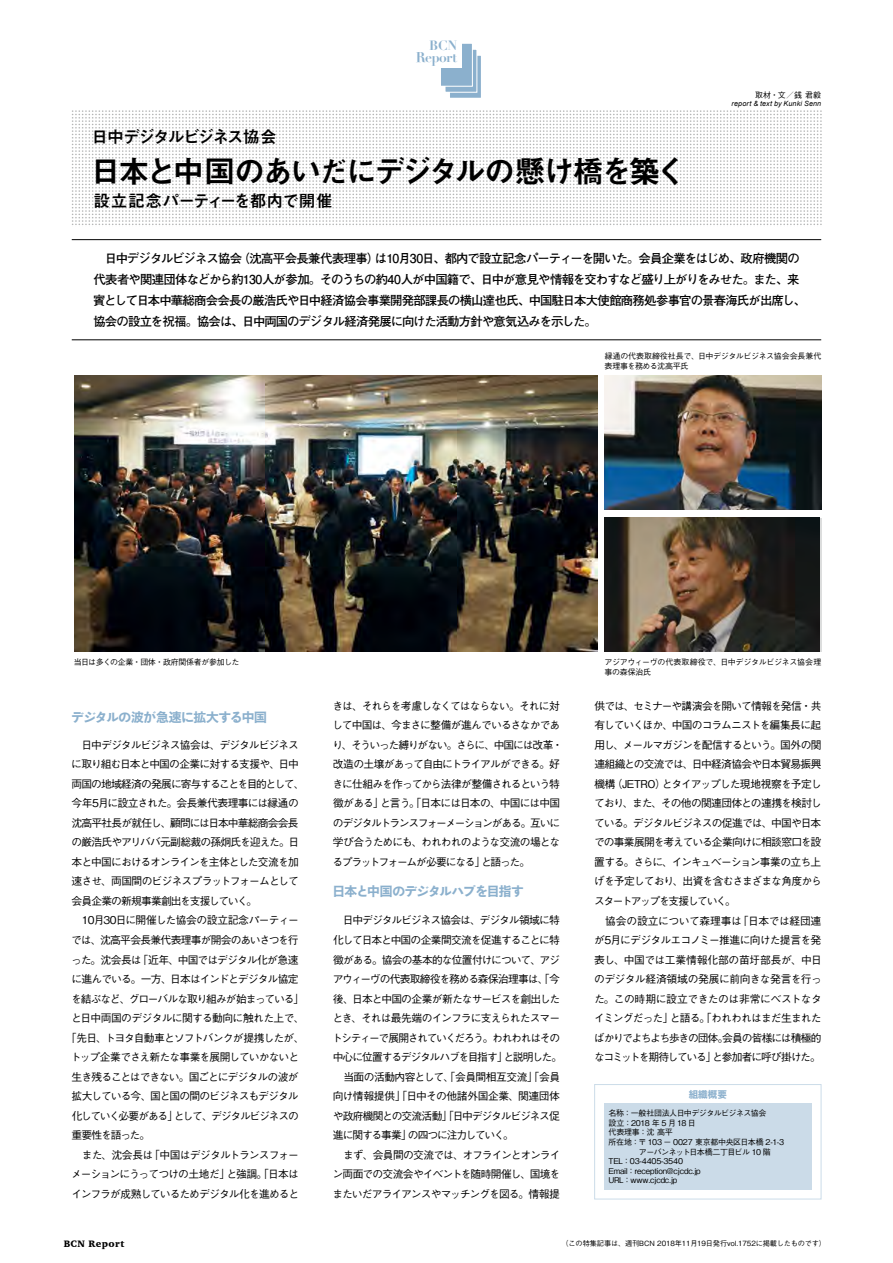
<style>
.page{position:relative;width:893px;height:1263px;background:#fff}
.page>*{position:absolute;margin:0;border:0;box-sizing:border-box;transform-origin:0 0}
.t1{font:31.05px "Midashi Go Pro MB31";letter-spacing:-.095em;color:#000}
.t2{font:700 16.8px "Mi Go MB1 Std De";letter-spacing:-.055em;color:#000}
.t3{font:700 16.8px "Mi Go MB1 Std De";letter-spacing:-.105em;color:#000}
.t4{font:700 13.8px "Didot";letter-spacing:-.035em;color:#8bb0cd}
.t5{font:700 13.2px "Didot";color:#8bb0cd}
.t6{font:12.75px "Hira Sans Old Std W7";letter-spacing:-.03em;color:#8bb0cd}
.t7{font:12.75px "Hira Sans Old Std W7";letter-spacing:-.05em;color:#8bb0cd}
.t8{font:700 12.3px/21.1px "Futo Go B101 Pr 6";letter-spacing:-.065em;color:#000}
.t9{font:500 10.8px/19.5px "Gothic BBB Pr 6";letter-spacing:-.085em;color:#000}
.t10{font:500 10.8px "Gothic BBB Pr 6";letter-spacing:-.055em;color:#000}
.t11{font:500 10.8px "Gothic BBB Pr 6";letter-spacing:-.115em;color:#000}
.t12{font:500 10.8px "Gothic BBB Pr 6";letter-spacing:-.06em;color:#000}
.t13{font:500 10.8px "Gothic BBB Pr 6";letter-spacing:-.105em;color:#000}
.t14{font:900 9.6px "Charter";letter-spacing:.04em;color:#000}
.t15{font:9.6px "Hira Sans Old Std W7";color:#8bb0cd}
.t16{font:500 7.95px/9.6px "Gothic BBB Pro";letter-spacing:-.03em;color:#000}
.t17{font:500 7.95px/9.6px "Gothic BBB Pr 6";letter-spacing:-.03em;color:#000}
.t18{font:500 7.95px "Gothic BBB Pr 6";letter-spacing:-.05em;color:#000}
.t19{font:500 7.2px "Gothic BBB Pr 6";letter-spacing:-.015em;color:#000}
.t20{font:italic 7.2px "Arial";letter-spacing:.02em;color:#000}
</style>
<div class="page">
<svg style="left:451px;top:57px;width:29px;height:40px"></svg>
<div style="left:449px;top:55px;width:33px;height:44px;border:1px solid #fff"></div>
<div style="left:445px;top:49px;width:32px;height:43px;background:#8bb0cd"></div>
<div style="left:445px;top:49px;width:32px;height:44px;border:1px solid #fff"></div>
<div style="left:440px;top:43px;width:32px;height:43px;background:#8bb0cd"></div>
<div style="left:440px;top:43px;width:33px;height:44px;border:1px solid #fff"></div>
<svg style="left:72px;top:110px;width:749px;height:115px"></svg>
<hr style="left:72px;top:239px;width:749px;height:1px;background:#000">
<hr style="left:72px;top:340px;width:749px;height:1px;background:#000">
<div style="left:604px;top:1103px;width:207px;height:87px;background:#cbdbe8"></div>
<img style="left:605px;top:376px;width:216px;height:134px">
<img style="left:605px;top:518px;width:215px;height:134px">
<div style="left:411px;top:35px;width:51px;height:32px;background:#fff"></div>
<img style="left:74px;top:376px;width:523px;height:276px">
<h2 class="t3" style="left:92px;top:124px;width:187px">日中デジタルビジネス協会</h2>
<p class="t5" style="left:429px;top:37px;width:29px">BCN</p>
<p class="t4" style="left:416px;top:49px;width:43px">Report</p>
<h1 class="t1" style="left:90px;top:146px;width:598px">日本と中国のあいだにデジタルの懸け橋を築く</h1>
<h2 class="t2" style="left:93px;top:188px;width:241px">設立記念パーティーを都内で開催</h2>
<p class="t17" style="left:755px;top:89px;width:68px">取材・文／銭 君毅</p>
<p class="t20" style="left:732px;top:98px;width:91px">report &amp; text by Kunki Senn</p>
<p class="t8" style="left:93px;top:247px;width:714px">　日中デジタルビジネス協会（沈高平会長兼代表理事）は10月30日、都内で設立記念パーティーを開いた。会員企業をはじめ、政府機関の代表者や関連団体などから約130人が参加。そのうちの約40人が中国籍で、日中が意見や情報を交わすなど盛り上がりをみせた。また、来賓として日本中華総商会会長の厳浩氏や日中経済協会事業開発部課長の横山達也氏、中国駐日本大使館商務処参事官の景春海氏が出席し、協会の設立を祝福。協会は、日中両国のデジタル経済発展に向けた活動方針や意気込みを示した。</p>
<p class="t17" style="left:605px;top:351px;width:218px">縁通の代表取締役社長で、日中デジタルビジネス協会会長兼代表理事を務める沈高平氏</p>
<p class="t18" style="left:74px;top:656px;width:167px">当日は多くの企業・団体・政府関係者が参加した</p>
<p class="t6" style="left:71px;top:708px;width:197px">デジタルの波が急速に拡大する中国</p>
<p class="t9" style="left:72px;top:734px;width:229px">　日中デジタルビジネス協会は、デジタルビジネス</p>
<p class="t9" style="left:71px;top:754px;width:229px">に取り組む日本と中国の企業に対する支援や、日中</p>
<p class="t9" style="left:72px;top:773px;width:234px">両国の地域経済の発展に寄与することを目的として、</p>
<p class="t12" style="left:72px;top:794px;width:229px">今年5月に設立された。会長兼代表理事には縁通の</p>
<p class="t9" style="left:72px;top:812px;width:229px">沈高平社長が就任し、顧問には日本中華総商会会長</p>
<p class="t9" style="left:71px;top:832px;width:229px">の厳浩氏やアリババ元副総裁の孫炯氏を迎えた。日</p>
<p class="t9" style="left:72px;top:851px;width:229px">本と中国におけるオンラインを主体とした交流を加</p>
<p class="t9" style="left:72px;top:871px;width:229px">速させ、両国間のビジネスプラットフォームとして</p>
<p class="t9" style="left:72px;top:890px;width:187px">会員企業の新規事業創出を支援していく。</p>
<p class="t10" style="left:72px;top:912px;width:229px">　10月30日に開催した協会の設立記念パーティー</p>
<p class="t9" style="left:71px;top:929px;width:229px">では、沈高平会長兼代表理事が開会のあいさつを行</p>
<p class="t9" style="left:71px;top:949px;width:229px">った。沈会長は「近年、中国ではデジタル化が急速</p>
<p class="t9" style="left:71px;top:968px;width:229px">に進んでいる。一方、日本はインドとデジタル協定</p>
<p class="t9" style="left:71px;top:988px;width:235px">を結ぶなど、グローバルな取り組みが始まっている」</p>
<p class="t10" style="left:71px;top:1009px;width:235px">と日中両国のデジタルに関する動向に触れた上で、</p>
<p class="t9" style="left:66px;top:1027px;width:240px">「先日、トヨタ自動車とソフトバンクが提携したが、</p>
<p class="t9" style="left:70px;top:1047px;width:230px">トップ企業でさえ新たな事業を展開していかないと</p>
<p class="t9" style="left:72px;top:1066px;width:228px">生き残ることはできない。国ごとにデジタルの波が</p>
<p class="t9" style="left:72px;top:1086px;width:229px">拡大している今、国と国の間のビジネスもデジタル</p>
<p class="t11" style="left:72px;top:1107px;width:229px">化していく必要がある」として、デジタルビジネスの</p>
<p class="t13" style="left:72px;top:1126px;width:80px">重要性を語った。</p>
<p class="t9" style="left:72px;top:1144px;width:229px">　また、沈会長は「中国はデジタルトランスフォー</p>
<p class="t9" style="left:71px;top:1164px;width:229px">メーションにうってつけの土地だ」と強調。「日本は</p>
<p class="t9" style="left:71px;top:1183px;width:229px">インフラが成熟しているためデジタル化を進めると</p>
<p class="t9" style="left:332px;top:695px;width:232px">きは、それらを考慮しなくてはならない。それに対して中国は、今まさに整備が進んでいるさなかであり、そういった縛りがない。さらに、中国には改革・改造の土壌があって自由にトライアルができる。好きに仕組みを作ってから法律が整備されるという特徴がある」と言う。「日本には日本の、中国には中国のデジタルトランスフォーメーションがある。互いに学び合うためにも、われわれのような交流の場となるプラットフォームが必要になる」と語った。</p>
<p class="t7" style="left:332px;top:881px;width:193px">日本と中国のデジタルハブを目指す</p>
<p class="t9" style="left:332px;top:910px;width:232px">　日中デジタルビジネス協会は、デジタル領域に特化して日本と中国の企業間交流を促進することに特徴がある。協会の基本的な位置付けについて、アジアウィーヴの代表取締役を務める森保治理事は、「今後、日本と中国の企業が新たなサービスを創出したとき、それは最先端のインフラに支えられたスマートシティーで展開されていくだろう。われわれはその中心に位置するデジタルハブを目指す」と説明した。　当面の活動内容として、「会員間相互交流」「会員向け情報提供」「日中その他諸外国企業、関連団体や政府機関との交流活動」「日中デジタルビジネス促進に関する事業」の四つに注力していく。<br>　まず、会員間の交流では、オフラインとオンライン両面での交流会やイベントを随時開催し、国境をまたいだアライアンスやマッチングを図る。情報提</p>
<p class="t17" style="left:604px;top:657px;width:218px">アジアウィーヴの代表取締役で、日中デジタルビジネス協会理事の森保治氏</p>
<p class="t9" style="left:594px;top:695px;width:229px">供では、セミナーや講演会を開いて情報を発信・共有していくほか、中国のコラムニストを編集長に起用し、メールマガジンを配信するという。国外の関連組織との交流では、日中経済協会や日本貿易振興機構（JETRO）とタイアップした現地視察を予定しており、また、その他の関連団体との連携を検討している。デジタルビジネスの促進では、中国や日本での事業展開を考えている企業向けに相談窓口を設置する。さらに、インキュベーション事業の立ち上げを予定しており、出資を含むさまざまな角度からスタートアップを支援していく。<br>　協会の設立について森理事は「日本では経団連が5月にデジタルエコノミー推進に向けた提言を発表し、中国では工業情報化部の苗圩部長が、中日のデジタル経済領域の発展に前向きな発言を行った。この時期に設立できたのは非常にベストなタイミングだった」と語る。「われわれはまだ生まれたばかりでよちよち歩きの団体。会員の皆様には積極的なコミットを期待している」と参加者に呼び掛けた。</p>
<p class="t15" style="left:689px;top:1086px;width:40px">組織概要</p>
<p class="t16" style="left:608px;top:1107px;width:177px">名称：一般社団法人日中デジタルビジネス協会<br>設立：2018 年 5 月 18 日<br>代表理事：沈 高平<br>所在地：〒 103 － 0027 東京都中央区日本橋 2-1-3　　　　アーバンネット日本橋二丁目ビル 10 階<br>TEL：03-4405-3540<br>Email：reception@cjcdc.jp<br>URL：www.cjcdc.jp</p>
<p class="t14" style="left:64px;top:1238px;width:62px">BCN Report</p>
<p class="t19" style="left:562px;top:1238px;width:266px">（この特集記事は、週刊BCN 2018年11月19日発行vol.1752に掲載したものです）</p>
</div>
